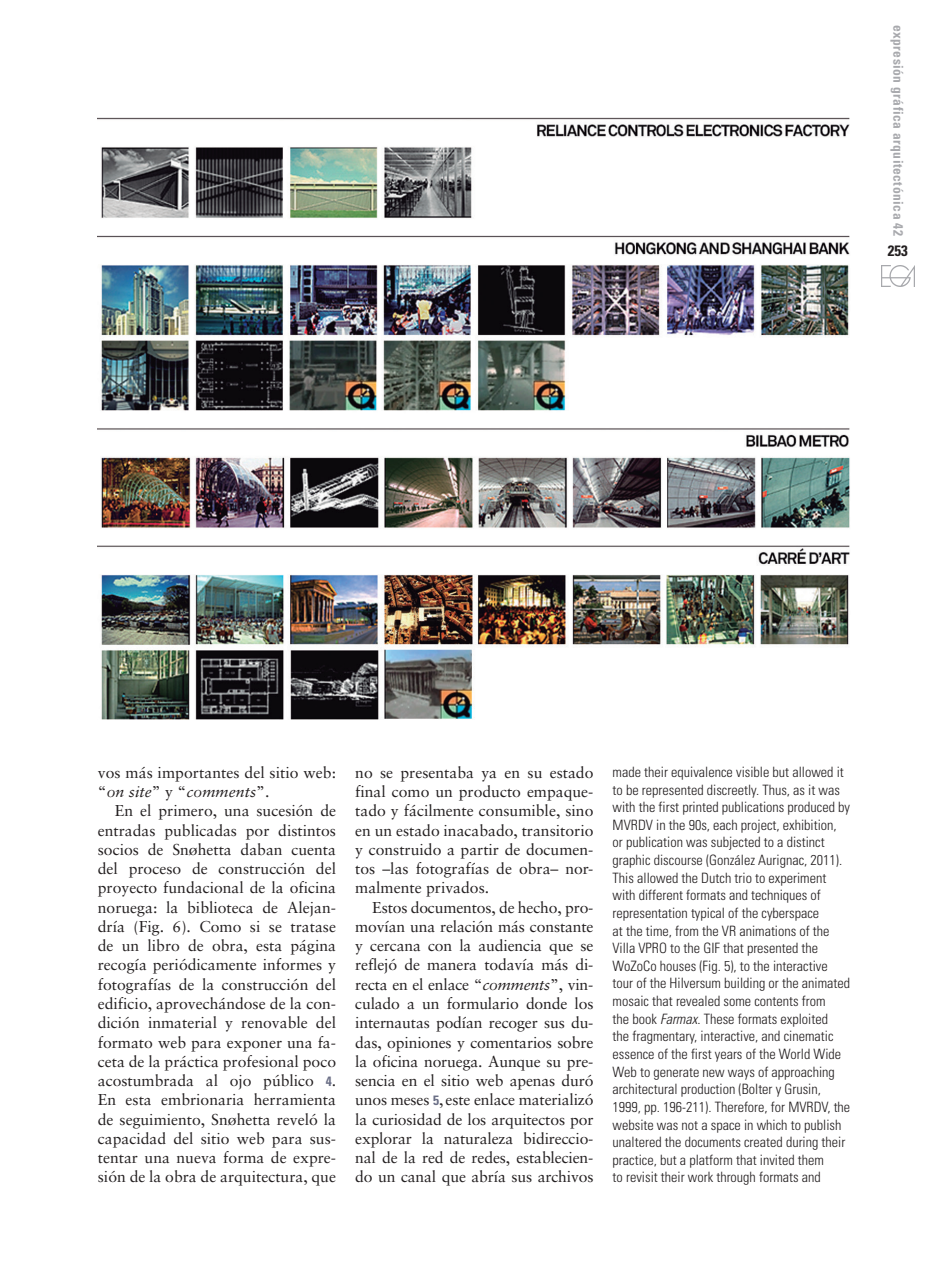
<style>
.page{position:relative;width:936px;height:1276px;background:#fff}
.page>*{position:absolute;margin:0;border:0;box-sizing:border-box;transform-origin:0 0}
.t1{font:15.75px/19.2px "Sabon";color:#231f20;text-align:justify}
.t2{font:700 condensed 15px "Univers";color:#231f20}
.t3{font:300 condensed 14.25px/17.7px "Univers";color:#231f20}
.t4{font:700 condensed 13.5px "Univers";letter-spacing:.035em;color:#a8a9ad}
.s1{font-style:italic}
.s2{font-family:"Univers";font-weight:700;font-stretch:condensed;font-size:13.5px;color:#6b6f86}
</style>
<div class="page">
<img style="left:881px;top:265px;width:33px;height:21px">
<img style="left:98px;top:117px;width:752px;height:603px">
<p class="t4" style="left:906px;top:25px;width:213px;rotate:90deg">expresión gráfica arquitectónica 42</p>
<p class="t2" style="left:887px;top:242px;width:21px">253</p>
<p class="t1" style="left:98px;top:762px;width:240px">vos más importantes del sitio web: “<span class="s1">on site</span>” y “<span class="s1">comments</span>”.</p>
<p class="t1" style="left:98px;top:801px;width:240px;text-indent:17px">En el primero, una sucesión de entradas publicadas por distintos socios de Snøhetta daban cuenta del proceso de construcción del proyecto fundacional de la oficina noruega: la biblioteca de Alejan&shy;dría (Fig. 6). Como si se tratase de un libro de obra, esta página recogía periódicamente informes y fotografías de la construcción del edificio, aprovechándose de la con&shy;dición inmaterial y renovable del formato web para exponer una fa&shy;ceta de la práctica profesional poco acostumbrada al ojo público <span class="s2">4</span>.<br>En esta embrionaria herramienta de seguimiento, Snøhetta reveló la capacidad del sitio web para sus&shy;tentar una nueva forma de expre&shy;sión de la obra de arquitectura, que</p>
<p class="t1" style="left:355px;top:762px;width:240px">no se presentaba ya en su estado final como un producto empaque&shy;tado y fácilmente consumible, sino en un estado inacabado, transitorio y construido a partir de documen&shy;tos –las fotografías de obra– nor&shy;malmente privados.</p>
<p class="t1" style="left:355px;top:897px;width:240px;text-indent:17px">Estos documentos, de hecho, pro&shy;movían una relación más constante y cercana con la audiencia que se reflejó de manera todavía más di&shy;recta en el enlace “<span class="s1">comments</span>”, vin&shy;culado a un formulario donde los internautas podían recoger sus du&shy;das, opiniones y comentarios sobre la oficina noruega. Aunque su pre&shy;sencia en el sitio web apenas duró unos meses <span class="s2">5</span>, este enlace materializó la curiosidad de los arquitectos por explorar la naturaleza bidireccio&shy;nal de la red de redes, establecien&shy;do un canal que abría sus archivos</p>
<p class="t3" style="left:612px;top:763px;width:239px">made their equivalence visible but allowed it to be represented discreetly. Thus, as it was with the first printed publications produced by MVRDV in the 90s, each project, exhibition, or publication was subjected to a distinct graphic discourse (González Aurignac, 2011).</p>
<p class="t3" style="left:612px;top:869px;width:239px">This allowed the Dutch trio to experiment with different formats and techniques of representation typical of the cyberspace<br>at the time, from the VR animations of the Villa VPRO to the GIF that presented the WoZoCo houses (Fig. 5), to the interactive tour of the Hilversum building or the animated mosaic that revealed some contents from<br>the book <span class="s1">Farmax</span>. These formats exploited<br>the fragmentary, interactive, and cinematic essence of the first years of the World Wide Web to generate new ways of approaching architectural production (Bolter y Grusin, 1999, pp. 196-211). Therefore, for MVRDV, the website was not a space in which to publish unaltered the documents created during their practice, but a platform that invited them<br>to revisit their work through formats and</p>
</div>
